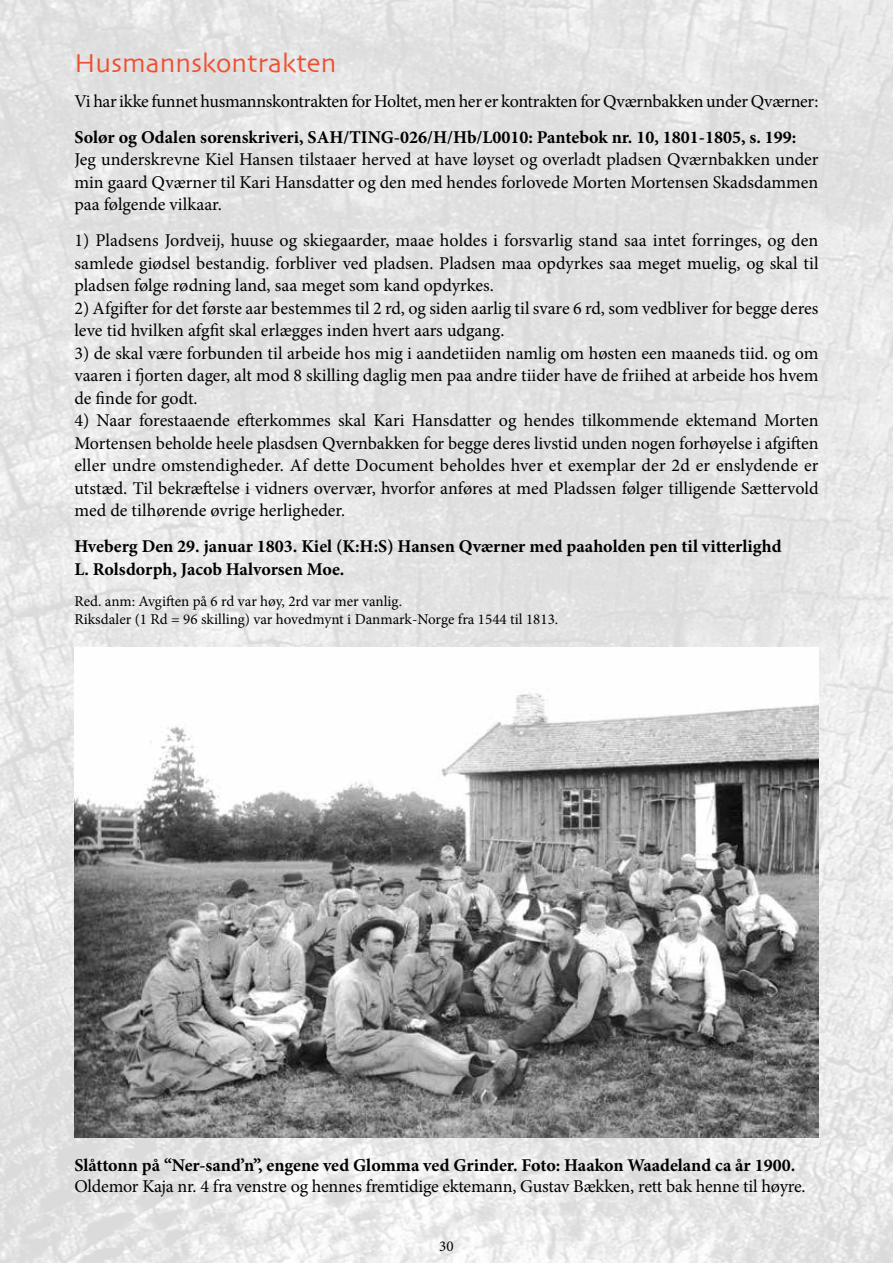
<style>
.page{position:relative;width:893px;height:1263px;background:#fff}
.page>*{position:absolute;margin:0;border:0;box-sizing:border-box;transform-origin:0 0}
.t1{font:27px "Skia";color:#f04e30}
.t2{font:18px/22.5px "Minion Pro";letter-spacing:-.005em;color:#000;text-align:justify}
.t3{font:700 18px/22.5px "Minion Pro";color:#000}
.t4{font:15px/18px "Minion Pro";color:#000}
</style>
<div class="page">
<img style="left:0;top:0;width:893px;height:1263px">
<img style="left:74px;top:647px;width:744px;height:490px">
<h1 class="t1" style="left:74px;top:47px;width:263px">Husmannskontrakten</h1>
<p class="t2" style="left:74px;top:90px;width:746px">Vi har ikke funnet husmannskontrakten for Holtet, men her er kontrakten for Qværnbakken under Qværner:</p>
<p class="t3" style="left:74px;top:125px;width:724px">Solør og Odalen sorenskriveri, SAH/TING-026/H/Hb/L0010: Pantebok nr. 10, 1801-1805, s. 199:</p>
<p class="t2" style="left:74px;top:148px;width:746px">Jeg underskrevne Kiel Hansen tilstaaer herved at have løyset og overladt pladsen Qværnbakken under min gaard Qværner til Kari Hansdatter og den med hendes forlovede Morten Mortensen Skadsdammen paa følgende vilkaar.</p>
<p class="t2" style="left:74px;top:229px;width:746px">1) Pladsens Jordveij, huuse og skiegaarder, maae holdes i forsvarlig stand saa intet forringes, og den samlede giødsel bestandig. forbliver ved pladsen. Pladsen maa opdyrkes saa meget muelig, og skal til pladsen følge rødning land, saa meget som kand opdyrkes.</p>
<p class="t2" style="left:74px;top:297px;width:745px">2) Afgifter for det første aar bestemmes til 2 rd, og siden aarlig til svare 6 rd, som vedbliver for begge deres leve tid hvilken afgfit skal erlægges inden hvert aars udgang.</p>
<p class="t2" style="left:74px;top:342px;width:746px">3) de skal være forbunden til arbeide hos mig i aandetiiden namlig om høsten een maaneds tiid. og om vaaren i fjorten dager, alt mod 8 skilling daglig men paa andre tiider have de friihed at arbeide hos hvem de finde for godt.</p>
<p class="t2" style="left:74px;top:409px;width:746px">4) Naar forestaaende efterkommes skal Kari Hansdatter og hendes tilkommende ektemand Morten Mortensen beholde heele plasdsen Qvernbakken for begge deres livstid unden nogen forhøyelse i afgiften eller undre omstendigheder. Af dette Document beholdes hver et exemplar der 2d er enslydende er utstæd. Til bekræftelse i vidners overvær, hvorfor anføres at med Pladssen følger tilligende Sættervold med de tilhørende øvrige herligheder.</p>
<p class="t3" style="left:74px;top:535px;width:709px">Hveberg Den 29. januar 1803. Kiel (K:H:S) Hansen Qværner med paaholden pen til vitterlighd<br>L. Rolsdorph, Jacob Halvorsen Moe.</p>
<p class="t4" style="left:74px;top:592px;width:485px">Red. anm: Avgiften på 6 rd var høy, 2rd var mer vanlig.<br>Riksdaler (1 Rd = 96 skilling) var hovedmynt i Danmark-Norge fra 1544 til 1813.</p>
<p class="t3" style="left:74px;top:1153px;width:722px">Slåttonn på “Ner-sand’n”, engene ved Glomma ved Grinder. Foto: Haakon Waadeland ca år 1900.</p>
<p class="t2" style="left:74px;top:1175px;width:733px">Oldemor Kaja nr. 4 fra venstre og hennes fremtidige ektemann, Gustav Bækken, rett bak henne til høyre.</p>
<p class="t4" style="left:439px;top:1237px;width:16px">30</p>
</div>
